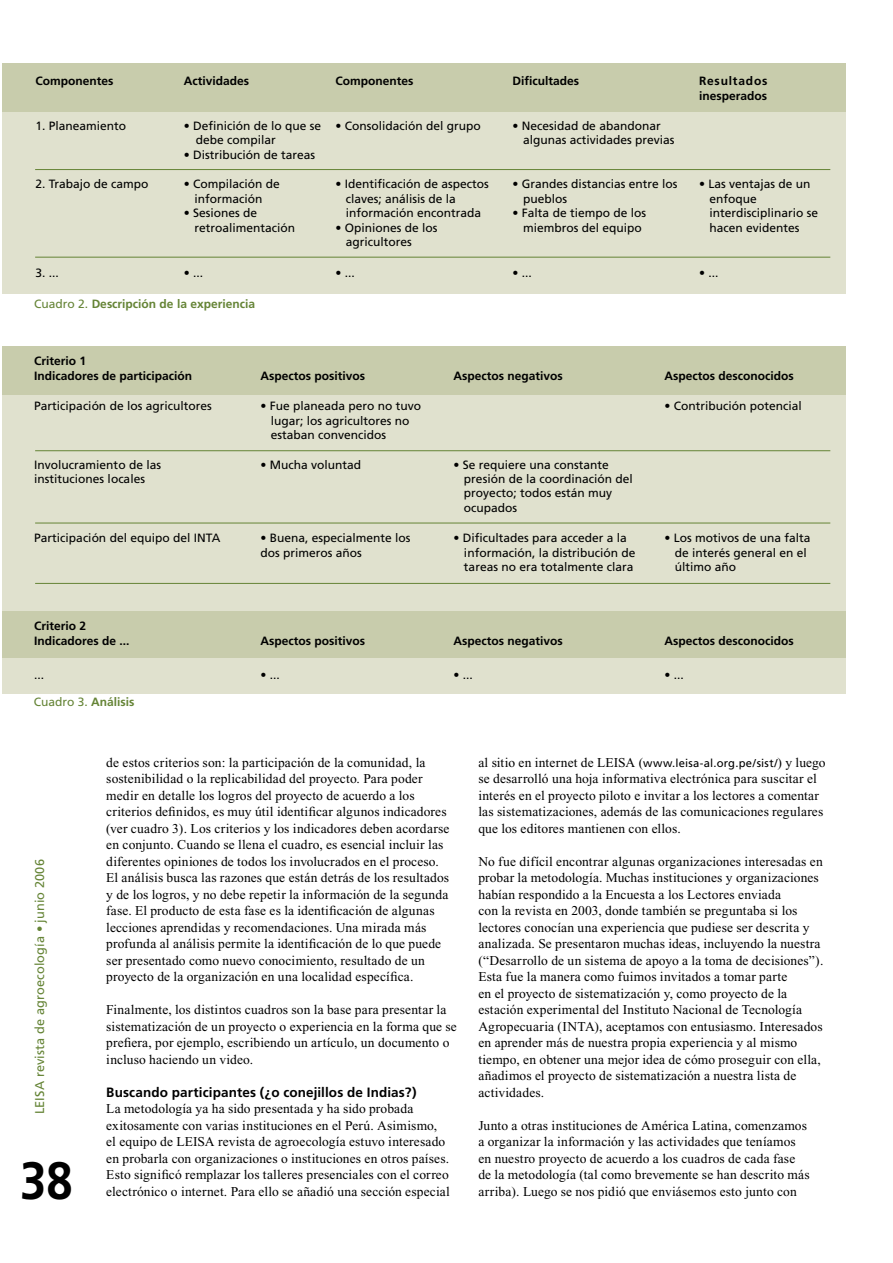
<style>
.page{position:relative;width:893px;height:1263px;background:#fff}
.page>*{position:absolute;margin:0;border:0;box-sizing:border-box;transform-origin:0 0}
.t1{font:700 52.5px "Frutiger";color:#000;scale:.9 1}
.t2{font:13.5px/16.5px "Times New Roman";letter-spacing:.01em;color:#000}
.t3{font:12.75px "Frutiger";letter-spacing:.01em;color:#658436}
.t4{font:12px/14.4px "Frutiger";color:#000}
.t5{font:700 12px/15px "Frutiger";color:#000}
.t6{font:700 12px "Frutiger";color:#658436}
.t7{font:12px "Frutiger";color:#658436}
.s1{font-weight:400}
.s2{font-weight:700}
.s3{font-family:"Frutiger";font-weight:700}
.s4{font-family:"Frutiger";font-size:11.25px}
</style>
<div class="page">
<div style="left:2px;top:65px;width:844px;height:229px;background:#e0e1ce"></div>
<div style="left:3px;top:64px;width:843px;height:48px;background:#c8ccac"></div>
<hr style="left:35px;top:169px;width:795px;height:1px;background:#658436">
<hr style="left:35px;top:257px;width:795px;height:1px;background:#658436">
<div style="left:2px;top:346px;width:844px;height:347px;background:#e0e1ce"></div>
<hr style="left:35px;top:450px;width:795px;height:1px;background:#658436">
<hr style="left:35px;top:523px;width:795px;height:1px;background:#658436">
<hr style="left:35px;top:583px;width:795px;height:1px;background:#658436">
<div style="left:2px;top:346px;width:844px;height:48px;background:#c8ccac"></div>
<div style="left:2px;top:611px;width:844px;height:47px;background:#c8ccac"></div>
<p class="t5" style="left:35px;top:74px;width:79px">Componentes</p>
<p class="t5" style="left:184px;top:74px;width:67px">Actividades</p>
<p class="t5" style="left:513px;top:74px;width:68px">Dificultades</p>
<p class="t5" style="left:699px;top:74px;width:70px;line-height:14.4px">Resultados inesperados</p>
<p class="t5" style="left:335px;top:74px;width:79px">Componentes</p>
<p class="t4" style="left:35px;top:119px;width:92px">1. Planeamiento</p>
<p class="t4" style="left:35px;top:177px;width:115px">2. Trabajo de campo</p>
<p class="t4" style="left:196px;top:119px;width:127px;text-indent:-12px">• Definición de lo que se debe compilar</p>
<p class="t4" style="left:184px;top:147px;width:133px">• Distribución de tareas</p>
<p class="t4" style="left:184px;top:177px;width:98px;text-align:center">• Compilación de información</p>
<p class="t4" style="left:194px;top:206px;width:102px;text-indent:-10px">• Sesiones de retroalimentación</p>
<p class="t4" style="left:335px;top:119px;width:147px">• Consolidación del grupo</p>
<p class="t4" style="left:523px;top:119px;width:153px;text-indent:-10px">• Necesidad de abandonar algunas actividades previas</p>
<p class="t4" style="left:346px;top:177px;width:144px;text-indent:-10px">• Identificación de aspectos claves; análisis de la información encontrada</p>
<p class="t4" style="left:346px;top:220px;width:93px;text-indent:-10px">• Opiniones de los agricultores</p>
<p class="t4" style="left:523px;top:177px;width:156px;text-indent:-10px">• Grandes distancias entre los pueblos</p>
<p class="t4" style="left:513px;top:206px;width:135px;text-align:center">• Falta de tiempo de los miembros del equipo</p>
<p class="t4" style="left:710px;top:177px;width:110px;text-indent:-10px">• Las ventajas de un enfoque interdisciplinario se hacen evidentes</p>
<p class="t4" style="left:35px;top:266px;width:25px">3. ...</p>
<p class="t4" style="left:335px;top:266px;width:21px">• ...</p>
<p class="t4" style="left:513px;top:266px;width:21px">• ...</p>
<p class="t4" style="left:699px;top:266px;width:21px">• ...</p>
<p class="t6" style="left:34px;top:297px;width:222px"><span class="s1">Cuadro 2.</span> Descripción de la experiencia</p>
<p class="t4" style="left:184px;top:266px;width:21px">• ...</p>
<p class="t5" style="left:34px;top:353px;width:159px">Criterio 1<br>Indicadores de participación</p>
<p class="t4" style="left:34px;top:399px;width:179px">Participación de los agricultores</p>
<p class="t4" style="left:34px;top:457px;width:128px">Involucramiento de las instituciones locales</p>
<p class="t4" style="left:34px;top:531px;width:188px">Participación del equipo del INTA</p>
<p class="t5" style="left:34px;top:618px;width:97px">Criterio 2<br>Indicadores de ...</p>
<p class="t4" style="left:34px;top:667px;width:12px">...</p>
<p class="t7" style="left:34px;top:695px;width:102px">Cuadro 3. <span class="s2">Análisis</span></p>
<p class="t5" style="left:260px;top:368px;width:106px">Aspectos positivos</p>
<p class="t5" style="left:453px;top:368px;width:111px">Aspectos negativos</p>
<p class="t5" style="left:664px;top:368px;width:131px">Aspectos desconocidos</p>
<p class="t4" style="left:271px;top:399px;width:152px;text-indent:-10px">• Fue planeada pero no tuvo lugar; los agricultores no estaban convencidos</p>
<p class="t4" style="left:664px;top:399px;width:139px">• Contribución potencial</p>
<p class="t4" style="left:260px;top:457px;width:102px">• Mucha voluntad</p>
<p class="t4" style="left:260px;top:531px;width:152px">• Buena, especialmente los dos primeros años</p>
<p class="t4" style="left:464px;top:457px;width:170px;text-indent:-10px">• Se requiere una constante presión de la coordinación del proyecto; todos están muy ocupados</p>
<p class="t4" style="left:464px;top:531px;width:173px;text-indent:-10px">• Dificultades para acceder a la información, la distribución de tareas no era totalmente clara</p>
<p class="t4" style="left:675px;top:531px;width:137px;text-indent:-10px">• Los motivos de una falta de interés general en el último año</p>
<p class="t5" style="left:260px;top:633px;width:106px">Aspectos positivos</p>
<p class="t5" style="left:453px;top:633px;width:111px">Aspectos negativos</p>
<p class="t5" style="left:664px;top:633px;width:131px">Aspectos desconocidos</p>
<p class="t4" style="left:260px;top:667px;width:21px">• ...</p>
<p class="t4" style="left:453px;top:667px;width:21px">• ...</p>
<p class="t4" style="left:664px;top:667px;width:21px">• ...</p>
<p class="t3" style="left:32px;top:1114px;width:257px;rotate:-90deg">LEISA revista de agroecología • junio 2006</p>
<p class="t1" style="left:20px;top:1150px;width:60px">38</p>
<p class="t2" style="left:106px;top:754px;width:345px">de estos criterios son: la participación de la comunidad, la sostenibilidad o la replicabilidad del proyecto. Para poder medir en detalle los logros del proyecto de acuerdo a los criterios definidos, es muy útil identificar algunos indicadores (ver cuadro 3). Los criterios y los indicadores deben acordarse en conjunto. Cuando se llena el cuadro, es esencial incluir las diferentes opiniones de todos los involucrados en el proceso.<br>El análisis busca las razones que están detrás de los resultados y de los logros, y no debe repetir la información de la segunda fase. El producto de esta fase es la identificación de algunas lecciones aprendidas y recomendaciones. Una mirada más profunda al análisis permite la identificación de lo que puede ser presentado como nuevo conocimiento, resultado de un proyecto de la organización en una localidad específica.</p>
<p class="t2" style="left:106px;top:1002px;width:352px">Finalmente, los distintos cuadros son la base para presentar la sistematización de un proyecto o experiencia en la forma que se prefiera, por ejemplo, escribiendo un artículo, un documento o incluso haciendo un video.</p>
<p class="t2" style="left:106px;top:1084px;width:345px"><span class="s3">Buscando participantes (¿o conejillos de Indias?)<br></span>La metodología ya ha sido presentada y ha sido probada exitosamente con varias instituciones en el Perú. Asimismo, el equipo de LEISA revista de agroecología estuvo interesado en probarla con organizaciones o instituciones en otros países.<br>Esto significó remplazar los talleres presenciales con el correo electrónico o internet. Para ello se añadió una sección especial</p>
<p class="t2" style="left:478px;top:754px;width:349px">al sitio en internet de LEISA (<span class="s4">www.leisa-al.org.pe/sist/</span>) y luego se desarrolló una hoja informativa electrónica para suscitar el interés en el proyecto piloto e invitar a los lectores a comentar las sistematizaciones, además de las comunicaciones regulares que los editores mantienen con ellos.</p>
<p class="t2" style="left:478px;top:853px;width:347px">No fue difícil encontrar algunas organizaciones interesadas en probar la metodología. Muchas instituciones y organizaciones habían respondido a la Encuesta a los Lectores enviada<br>con la revista en 2003, donde también se preguntaba si los lectores conocían una experiencia que pudiese ser descrita y analizada. Se presentaron muchas ideas, incluyendo la nuestra (“Desarrollo de un sistema de apoyo a la toma de decisiones”).<br>Esta fue la manera como fuimos invitados a tomar parte<br>en el proyecto de sistematización y, como proyecto de la estación experimental del Instituto Nacional de Tecnología Agropecuaria (INTA), aceptamos con entusiasmo. Interesados en aprender más de nuestra propia experiencia y al mismo tiempo, en obtener una mejor idea de cómo proseguir con ella, añadimos el proyecto de sistematización a nuestra lista de actividades.</p>
<p class="t2" style="left:478px;top:1117px;width:333px">Junto a otras instituciones de América Latina, comenzamos a organizar la información y las actividades que teníamos en nuestro proyecto de acuerdo a los cuadros de cada fase de la metodología (tal como brevemente se han descrito más arriba). Luego se nos pidió que enviásemos esto junto con</p>
</div>
